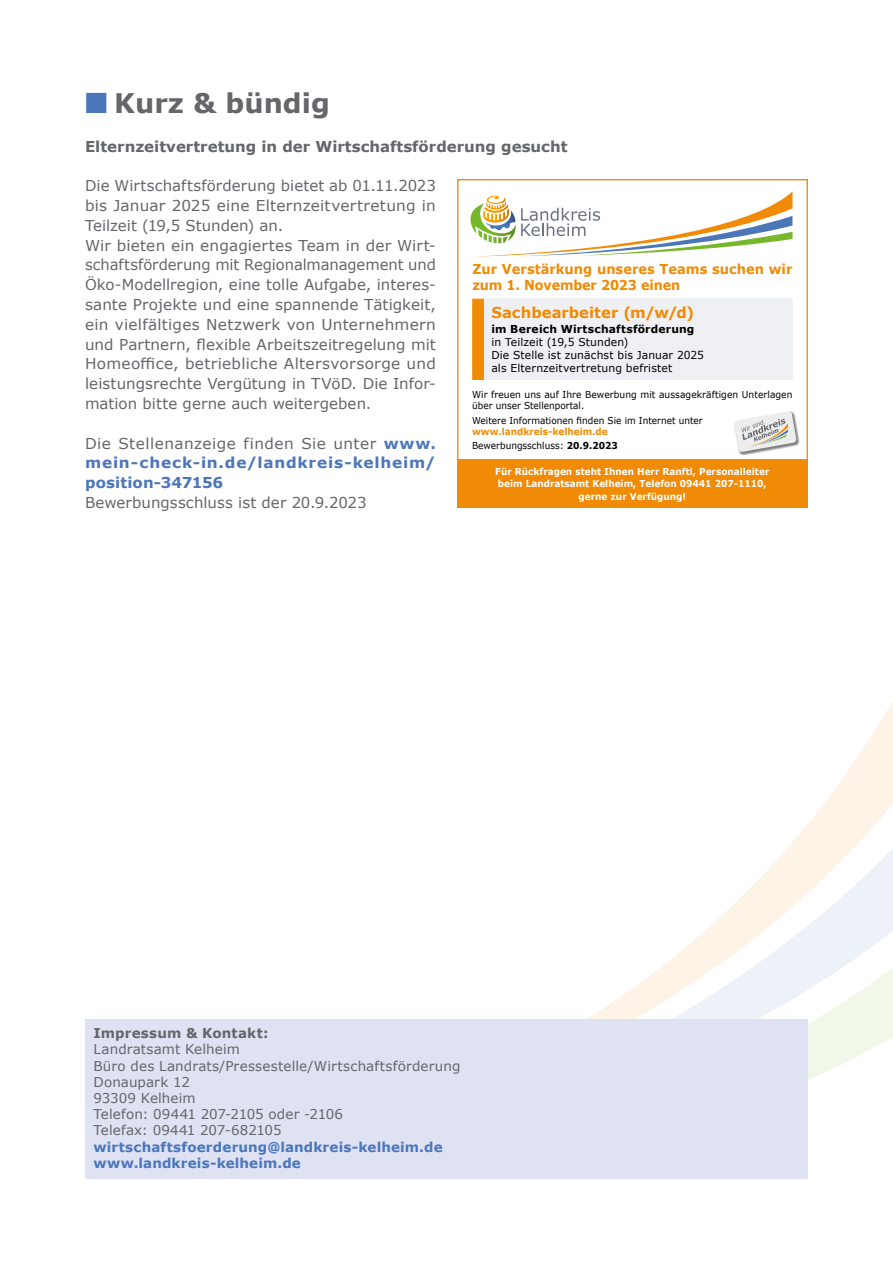
<style>
.page{position:relative;width:893px;height:1263px;background:#fff}
.page>*{position:absolute;margin:0;border:0;box-sizing:border-box;transform-origin:0 0}
.t1{font:700 27px "Verdana";color:#64666a}
.t2{font:15px/19.8px "Verdana";letter-spacing:.005em;color:#64666a}
.t3{font:700 15px/19.8px "Verdana";letter-spacing:.045em;color:#4c76ba;text-align:justify}
.t4{font:700 15px "Verdana";color:#64666a}
.t5{font:700 15px "Verdana";letter-spacing:.005em;color:#f18a04}
.t6{font:700 13.65px/16.4px "Verdana";color:#f18a04;scale:.95 1}
.t7{font:13.5px/16.2px "Verdana";letter-spacing:.005em;color:#64666a}
.t8{font:700 13.5px/16.2px "Verdana";letter-spacing:.01em;color:#4c76ba}
.t9{font:700 13.5px "Verdana";letter-spacing:.01em;color:#64666a}
.t10{font:10.95px/13px "Verdana";letter-spacing:.01em;color:#000}
.t11{font:700 10.95px "Verdana";letter-spacing:.02em;color:#000}
.t12{font:700 9.6px/12.3px "Verdana";color:#fff;text-align:center;scale:.94 1}
.t13{font:9.6px/10.9px "Verdana";color:#000;scale:.95 1}
.t14{font:700 9.6px/14.9px "Verdana";color:#f18a04;scale:.94 1}
.t15{font:9.6px "Verdana";color:#000;scale:.94 1}
.s1{font-family:"European Pi Three";font-weight:400;color:#4c76ba}
.s2{font-weight:400;color:#64666a}
.s3{font-weight:400;color:#000}
.s4{color:#000}
</style>
<div class="page">
<svg style="left:587px;top:701px;width:306px;height:379px"></svg>
<div style="left:85px;top:1019px;width:723px;height:29px;background:#dee2f3"></div>
<div style="left:85px;top:1035px;width:723px;height:30px;background:#dee2f3"></div>
<div style="left:85px;top:1052px;width:723px;height:45px;background:#dee2f3"></div>
<div style="left:85px;top:1084px;width:723px;height:29px;background:#dee2f3"></div>
<div style="left:85px;top:1100px;width:723px;height:29px;background:#dee2f3"></div>
<div style="left:85px;top:1116px;width:723px;height:30px;background:#dee2f3"></div>
<div style="left:85px;top:1133px;width:723px;height:29px;background:#dee2f3"></div>
<div style="left:85px;top:1149px;width:723px;height:29px;background:#dee2f3"></div>
<div style="left:457px;top:459px;width:351px;height:49px;background:#f18a04"></div>
<div style="left:472px;top:299px;width:309px;height:81px;background:#f18a04"></div>
<div style="left:484px;top:299px;width:309px;height:81px;background:#eff0f3"></div>
<svg style="left:470px;top:192px;width:322px;height:65px"></svg>
<svg style="left:739px;top:427px;width:60px;height:28px"></svg>
<svg style="left:734px;top:411px;width:63px;height:41px"></svg>
<h1 class="t1" style="left:85px;top:84px;width:246px"><span class="s1">!</span> Kurz &amp; bündig</h1>
<p class="t4" style="left:85px;top:135px;width:484px">Elternzeitvertretung in der Wirtschaftsförderung gesucht</p>
<p class="t2" style="left:85px;top:176px;width:352px">Die Wirtschaftsförderung bietet ab 01.11.2023 bis Januar 2025 eine Elternzeitvertretung in Teilzeit (19,5 Stunden) an.<br>Wir bieten ein engagiertes Team in der Wirt&shy;schaftsförderung mit Regionalmanagement und Öko-Modellregion, eine tolle Aufgabe, interes&shy;sante Projekte und eine spannende Tätigkeit, ein vielfältiges Netzwerk von Unternehmern und Partnern, flexible Arbeitszeitregelung mit Homeoffice, betriebliche Altersvorsorge und leistungsrechte Vergütung in TVöD. Die Infor&shy;mation bitte gerne auch weitergeben.</p>
<p class="t3" style="left:85px;top:433px;width:352px"><span class="s2">Die Stellenanzeige finden Sie unter</span> www. mein-check-in.de/landkreis-kelheim/ position-347156</p>
<p class="t2" style="left:85px;top:492px;width:283px">Bewerbungsschluss ist der 20.9.2023</p>
<p class="t6" style="left:472px;top:260px;width:338px">Zur Verstärkung unseres Teams suchen wir zum 1. November 2023 einen</p>
<p class="t5" style="left:491px;top:302px;width:204px">Sachbearbeiter (m/w/d)</p>
<p class="t11" style="left:491px;top:321px;width:205px">im Bereich Wirtschaftsförderung</p>
<p class="t10" style="left:491px;top:335px;width:214px">in Teilzeit (19,5 Stunden)<br>Die Stelle ist zunächst bis Januar 2025 als Elternzeitvertretung befristet</p>
<p class="t13" style="left:472px;top:389px;width:339px">Wir freuen uns auf Ihre Bewerbung mit aussagekräftigen Unterlagen über unser Stellenportal.</p>
<p class="t15" style="left:472px;top:413px;width:247px">Weitere Informationen finden Sie im Internet unter</p>
<p class="t14" style="left:472px;top:423px;width:156px">www.landkreis-kelheim.de<br><span class="s3">Bewerbungsschluss:</span> <span class="s4">20.9.2023</span></p>
<p class="t12" style="left:495px;top:465px;width:293px">Für Rückfragen steht Ihnen Herr Ranftl, Personalleiter beim Landratsamt Kelheim, Telefon 09441 207-1110, gerne zur Verfügung!</p>
<p class="t9" style="left:94px;top:1024px;width:176px">Impressum &amp; Kontakt:</p>
<p class="t7" style="left:94px;top:1041px;width:368px">Landratsamt Kelheim<br>Büro des Landrats/Pressestelle/Wirtschaftsförderung<br>Donaupark 12<br>93309 Kelheim<br>Telefon: 09441 207-2105 oder -2106<br>Telefax: 09441 207-682105</p>
<p class="t8" style="left:94px;top:1138px;width:351px">wirtschaftsfoerderung@landkreis-kelheim.de www.landkreis-kelheim.de</p>
</div>
